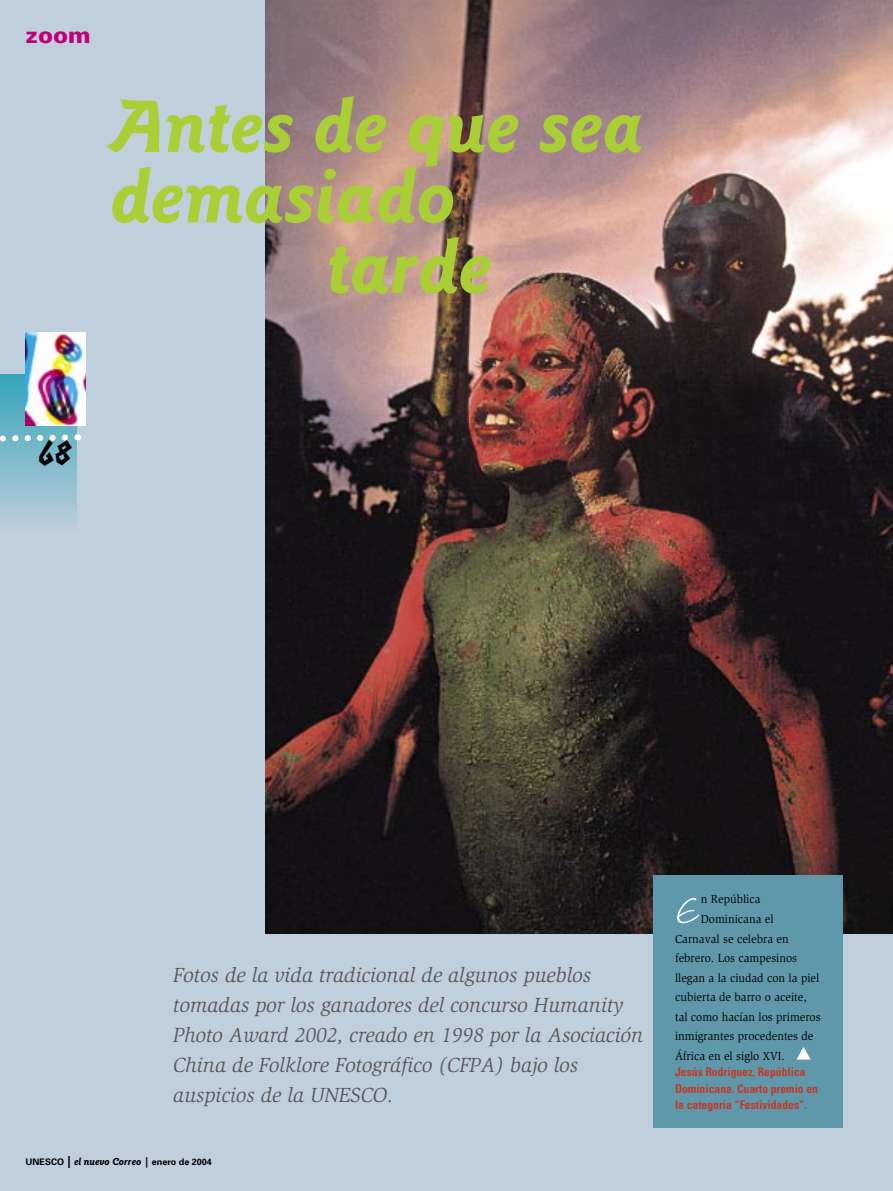
<style>
.page{position:relative;width:893px;height:1191px;background:#c0cfdc}
.page>*{position:absolute;margin:0;border:0;box-sizing:border-box;transform-origin:0 0}
.t1{font:italic 700 78px "Goudy Sans";color:#aace36}
.t2{font:54.15px "Wiesbaden Swing";color:#fff}
.t3{font:700 36px "Elektrix";color:#000}
.t4{font:900 22.5px "Univers";color:#c10077}
.t5{font:italic 21px/30px "Slimbach";color:#565656}
.t6{font:12px "Slimbach";color:#000;scale:.96 1}
.t7{font:700 condensed 12px/16.5px "Univers";color:#c33926}
.t8{font:700 9px "Univers";color:#000}
.s1{font-size:12px}
.s2{font-family:"Goudy Sans";font-style:italic;font-size:10.5px}
</style>
<div class="page">
<div style="left:0;top:374px;width:77px;height:160px;background:linear-gradient(to bottom,#36a4ba,#becedc)"></div>
<img style="left:26px;top:332px;width:59px;height:93px">
<svg style="left:0;top:431px;width:82px;height:14px"></svg>
<img style="left:266px;top:0;width:627px;height:933px">
<div style="left:654px;top:874px;width:189px;height:253px;background:#5f98aa"></div>
<svg style="left:797px;top:1047px;width:14px;height:12px"></svg>
<p class="t4" style="left:26px;top:21px;width:67px">zoom</p>
<h1 class="t1" style="left:111px;top:81px;width:534px">Antes de que sea</h1>
<h1 class="t1" style="left:111px;top:152px;width:346px">demasiado</h1>
<h1 class="t1" style="left:327px;top:222px;width:167px">tarde</h1>
<h3 class="t3" style="left:38px;top:431px;width:36px">68</h3>
<p class="t5" style="left:173px;top:960px;width:471px">Fotos de la vida tradicional de algunos pueblos tomadas por los ganadores del concurso Humanity Photo Award 2002, creado en 1998 por la Asociación China de Folklore Fotográfico (CFPA) bajo los auspicios de la UNESCO.</p>
<p class="t8" style="left:26px;top:1156px;width:188px">UNESCO <span class="s1">|</span> <span class="s2">el nuevo Correo |</span> enero de 2004</p>
<h2 class="t2" style="left:675px;top:880px;width:27px">E</h2>
<p class="t6" style="left:701px;top:892px;width:64px">n República</p>
<p class="t6" style="left:701px;top:912px;width:77px">Dominicana el</p>
<p class="t6" style="left:675px;top:931px;width:120px">Carnaval se celebra en</p>
<p class="t6" style="left:675px;top:951px;width:129px">febrero. Los campesinos</p>
<p class="t6" style="left:675px;top:970px;width:152px">llegan a la ciudad con la piel</p>
<p class="t6" style="left:675px;top:990px;width:139px">cubierta de barro o aceite,</p>
<p class="t6" style="left:675px;top:1009px;width:153px">tal como hacían los primeros</p>
<p class="t6" style="left:675px;top:1029px;width:146px">inmigrantes procedentes de</p>
<p class="t6" style="left:675px;top:1048px;width:116px">África en el siglo XVI.</p>
<p class="t7" style="left:675px;top:1063px;width:144px">Jesús Rodríguez, República<br>Dominicana. Cuarto premio en la categoría “Festividades”.</p>
</div>
